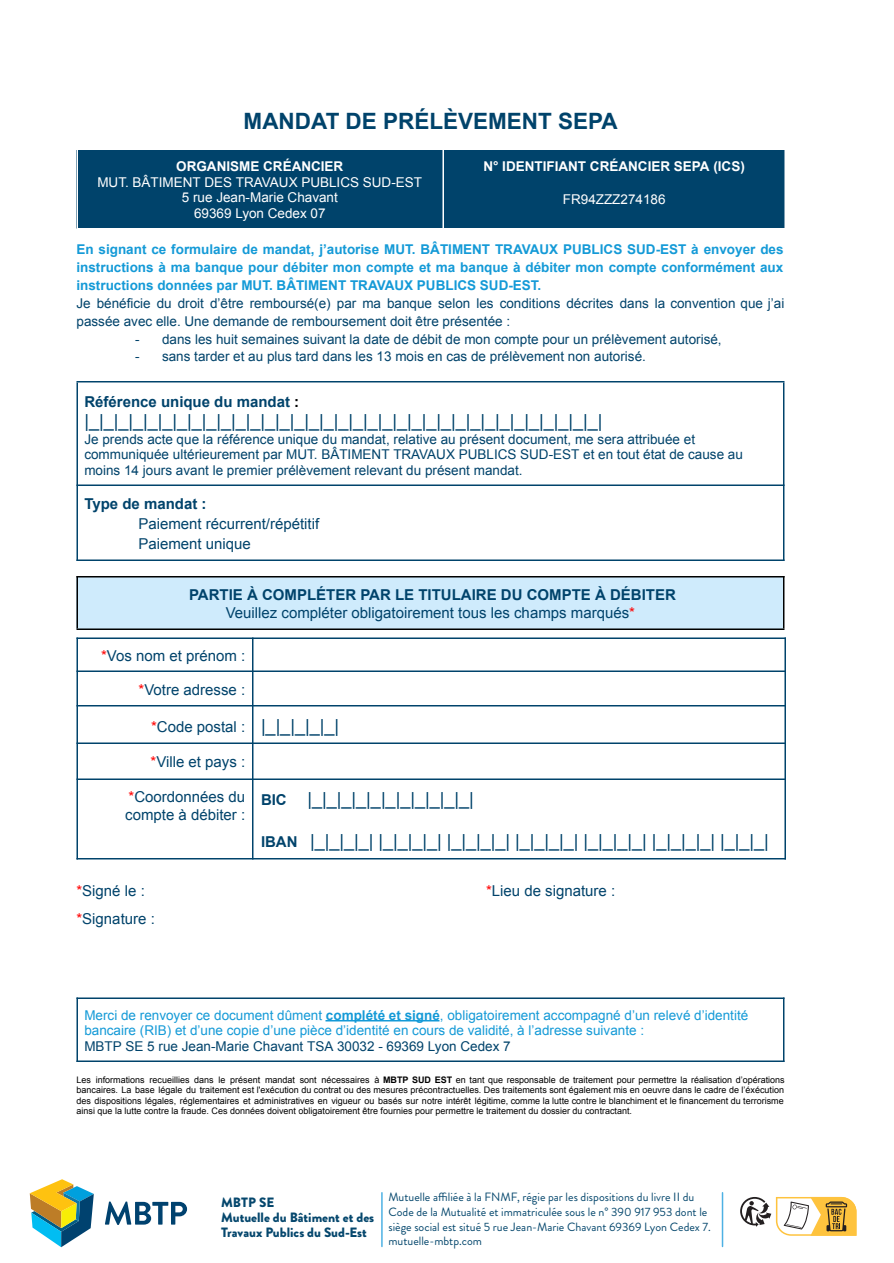
<style>
.page{position:relative;width:894px;height:1263px;background:#fff}
.page>*{position:absolute;margin:0;border:0;box-sizing:border-box;transform-origin:0 0}
.t1{font:700 22.5px "Arial";color:#00436b}
.t2{font:18px "Arial";color:#00436b}
.t3{font:15px/17.2px "Arial";color:#00436b}
.t4{font:700 15px "Arial";color:#00436b}
.t5{font:13.5px/15.5px "Arial";color:#00436b}
.t6{font:700 13.5px/17.9px "Arial";color:#149ad7;text-align:justify}
.t7{font:13.5px/15.5px "Arial";color:#149ad7}
.t8{font:13.5px/15.5px "Arial";color:#fff;text-align:center}
.t9{font:900 13.5px/15px "Brandon Grotesque";color:#05476d}
.t10{font:700 13.5px "Arial";color:#fff}
.t11{font:12px/14.9px "Brandon Grotesque";color:#05476d}
.t12{font:9px/10.4px "Arial";color:#000;text-align:justify}
.s1{color:#000}
.s2{font-weight:700}
.s3{color:#f00}
.s4{font-size:18px}
.s5{font-weight:700;font-size:15px}
</style>
<div class="page">
<div style="left:76px;top:150px;width:367px;height:78px;background:#00436b"></div>
<div style="left:443px;top:150px;width:342px;height:78px;background:#00436b"></div>
<div style="left:76px;top:577px;width:708px;height:52px;background:#cfebfc"></div>
<hr style="left:325px;top:1020px;width:114px;height:1px;background:#149ad7">
<hr style="left:77px;top:148px;width:1px;height:81px;background:#fff">
<hr style="left:443px;top:148px;width:1px;height:81px;background:#fff">
<hr style="left:77px;top:382px;width:1px;height:179px;background:#00436b">
<hr style="left:783px;top:382px;width:1px;height:179px;background:#00436b">
<hr style="left:76px;top:381px;width:708px;height:1px;background:#00436b">
<hr style="left:76px;top:485px;width:708px;height:1px;background:#00436b">
<hr style="left:76px;top:560px;width:708px;height:1px;background:#00436b">
<hr style="left:77px;top:576px;width:1px;height:53px;background:#000">
<hr style="left:783px;top:576px;width:1px;height:53px;background:#000">
<hr style="left:76px;top:576px;width:708px;height:1px;background:#000">
<hr style="left:76px;top:629px;width:708px;height:1px;background:#000">
<hr style="left:77px;top:638px;width:1px;height:221px;background:#00436b">
<hr style="left:252px;top:638px;width:1px;height:221px;background:#00436b">
<hr style="left:785px;top:638px;width:1px;height:221px;background:#00436b">
<hr style="left:76px;top:638px;width:710px;height:1px;background:#00436b">
<hr style="left:76px;top:671px;width:710px;height:1px;background:#00436b">
<hr style="left:76px;top:705px;width:710px;height:1px;background:#00436b">
<hr style="left:76px;top:743px;width:710px;height:1px;background:#00436b">
<hr style="left:76px;top:779px;width:710px;height:1px;background:#00436b">
<hr style="left:76px;top:858px;width:710px;height:1px;background:#00436b">
<hr style="left:77px;top:998px;width:1px;height:64px;background:#00436b">
<hr style="left:783px;top:998px;width:1px;height:64px;background:#00436b">
<hr style="left:76px;top:998px;width:708px;height:1px;background:#00436b">
<hr style="left:76px;top:1061px;width:708px;height:1px;background:#00436b">
<svg style="left:30px;top:1179px;width:64px;height:68px"></svg>
<svg style="left:105px;top:1202px;width:82px;height:23px"></svg>
<hr style="left:381px;top:1193px;width:2px;height:53px;background:#4db1e4">
<hr style="left:722px;top:1193px;width:1px;height:53px;background:#4db1e4">
<svg style="left:740px;top:1196px;width:117px;height:40px"></svg>
<h1 class="t1" style="left:244px;top:109px;width:376px">MANDAT DE PRÉLÈVEMENT SEPA</h1>
<p class="t10" style="left:176px;top:159px;width:169px">ORGANISME CRÉANCIER</p>
<p class="t8" style="left:97px;top:174px;width:326px">MUT. BÂTIMENT DES TRAVAUX PUBLICS SUD-EST<br>5 rue Jean-Marie Chavant<br>69369 Lyon Cedex 07</p>
<p class="t10" style="left:483px;top:159px;width:263px">N° IDENTIFIANT CRÉANCIER SEPA (ICS)</p>
<p class="t8" style="left:563px;top:192px;width:104px">FR94ZZZ274186</p>
<p class="t6" style="left:76px;top:241px;width:709px">En signant ce formulaire de mandat, j’autorise MUT. BÂTIMENT TRAVAUX PUBLICS SUD-EST à envoyer des instructions à ma banque pour débiter mon compte et ma banque à débiter mon compte conformément aux instructions données par MUT. BÂTIMENT TRAVAUX PUBLICS SUD-EST.</p>
<p class="t5" style="left:76px;top:294px;width:709px;line-height:17.9px">Je bénéficie du droit d’être remboursé(e) par ma banque selon les conditions décrites dans la convention que j’ai passée avec elle. Une demande de remboursement doit être présentée :</p>
<p class="t5" style="left:135px;top:331px;width:588px">- dans les huit semaines suivant la date de débit de mon compte pour un prélèvement autorisé,</p>
<p class="t5" style="left:135px;top:349px;width:512px">- sans tarder et au plus tard dans les 13 mois en cas de prélèvement non autorisé.</p>
<p class="t4" style="left:84px;top:393px;width:216px">Référence unique du mandat <span class="s1">:</span></p>
<h2 class="t2" style="left:84px;top:411px;width:520px">|_|_|_|_|_|_|_|_|_|_|_|_|_|_|_|_|_|_|_|_|_|_|_|_|_|_|_|_|_|_|_|_|_|_|_|</h2>
<p class="t5" style="left:84px;top:431px;width:660px">Je prends acte que la référence unique du mandat, relative au présent document, me sera attribuée et communiquée ultérieurement par MUT. BÂTIMENT TRAVAUX PUBLICS SUD-EST et en tout état de cause au moins 14 jours avant le premier prélèvement relevant du présent mandat.</p>
<p class="t4" style="left:84px;top:495px;width:124px">Type de mandat :</p>
<p class="t3" style="left:138px;top:513px;width:182px;line-height:20.2px">Paiement récurrent/répétitif<br>Paiement unique</p>
<p class="t3" style="left:189px;top:586px;width:488px;text-align:center"><span class="s2">PARTIE À COMPLÉTER PAR LE TITULAIRE DU COMPTE À DÉBITER<br></span>Veuillez compléter obligatoirement tous les champs marqués<span class="s3">*</span></p>
<p class="t3" style="left:101px;top:647px;width:146px"><span class="s3">*</span>Vos nom et prénom :</p>
<p class="t3" style="left:139px;top:681px;width:108px"><span class="s3">*</span>Votre adresse :</p>
<p class="t3" style="left:151px;top:718px;width:189px"><span class="s3">*</span>Code postal : <span class="s4">|_|_|_|_|_|</span></p>
<p class="t3" style="left:151px;top:753px;width:96px"><span class="s3">*</span>Ville et pays :</p>
<p class="t3" style="left:125px;top:789px;width:122px"><span class="s3">*</span>Coordonnées du compte à débiter :</p>
<h2 class="t2" style="left:261px;top:789px;width:214px"><span class="s5">BIC</span> |_|_|_|_|_|_|_|_|_|_|_|</h2>
<h2 class="t2" style="left:261px;top:830px;width:509px"><span class="s5">IBAN</span> |_|_|_|_| |_|_|_|_| |_|_|_|_| |_|_|_|_| |_|_|_|_| |_|_|_|_| |_|_|_|</h2>
<p class="t3" style="left:76px;top:882px;width:70px"><span class="s3">*</span>Signé le :</p>
<p class="t3" style="left:486px;top:882px;width:131px"><span class="s3">*</span>Lieu de signature :</p>
<p class="t3" style="left:76px;top:911px;width:80px"><span class="s3">*</span>Signature :</p>
<p class="t7" style="left:84px;top:1007px;width:665px">Merci de renvoyer ce document dûment <span class="s2">complété et signé</span>, obligatoirement accompagné d’un relevé d’identité bancaire (RIB) et d’une copie d’une pièce d’identité en cours de validité, à l’adresse suivante :</p>
<p class="t5" style="left:84px;top:1038px;width:428px">MBTP SE 5 rue Jean-Marie Chavant TSA 30032 - 69369 Lyon Cedex 7</p>
<p class="t12" style="left:76px;top:1075px;width:710px">Les informations recueillies dans le présent mandat sont nécessaires à <span class="s2">MBTP SUD EST</span> en tant que responsable de traitement pour permettre la réalisation d’opérations bancaires. La base légale du traitement est l'exécution du contrat ou des mesures précontractuelles. Des traitements sont également mis en oeuvre dans le cadre de l’éxécution des dispositions légales, réglementaires et administratives en vigueur ou basés sur notre intérêt légitime, comme la lutte contre le blanchiment et le financement du terrorisme ainsi que la lutte contre la fraude. Ces données doivent obligatoirement être fournies pour permettre le traitement du dossier du contractant.</p>
<p class="t9" style="left:221px;top:1195px;width:155px">MBTP SE<br>Mutuelle du Bâtiment et des<br>Travaux Publics du Sud-Est</p>
<p class="t11" style="left:388px;top:1190px;width:324px">Mutuelle affiliée à la FNMF, régie par les dispositions du livre II du Code de la Mutualité et immatriculée sous le n° 390 917 953 dont le siège social est situé 5 rue Jean-Marie Chavant 69369 Lyon Cedex 7. mutuelle-mbtp.com</p>
</div>
